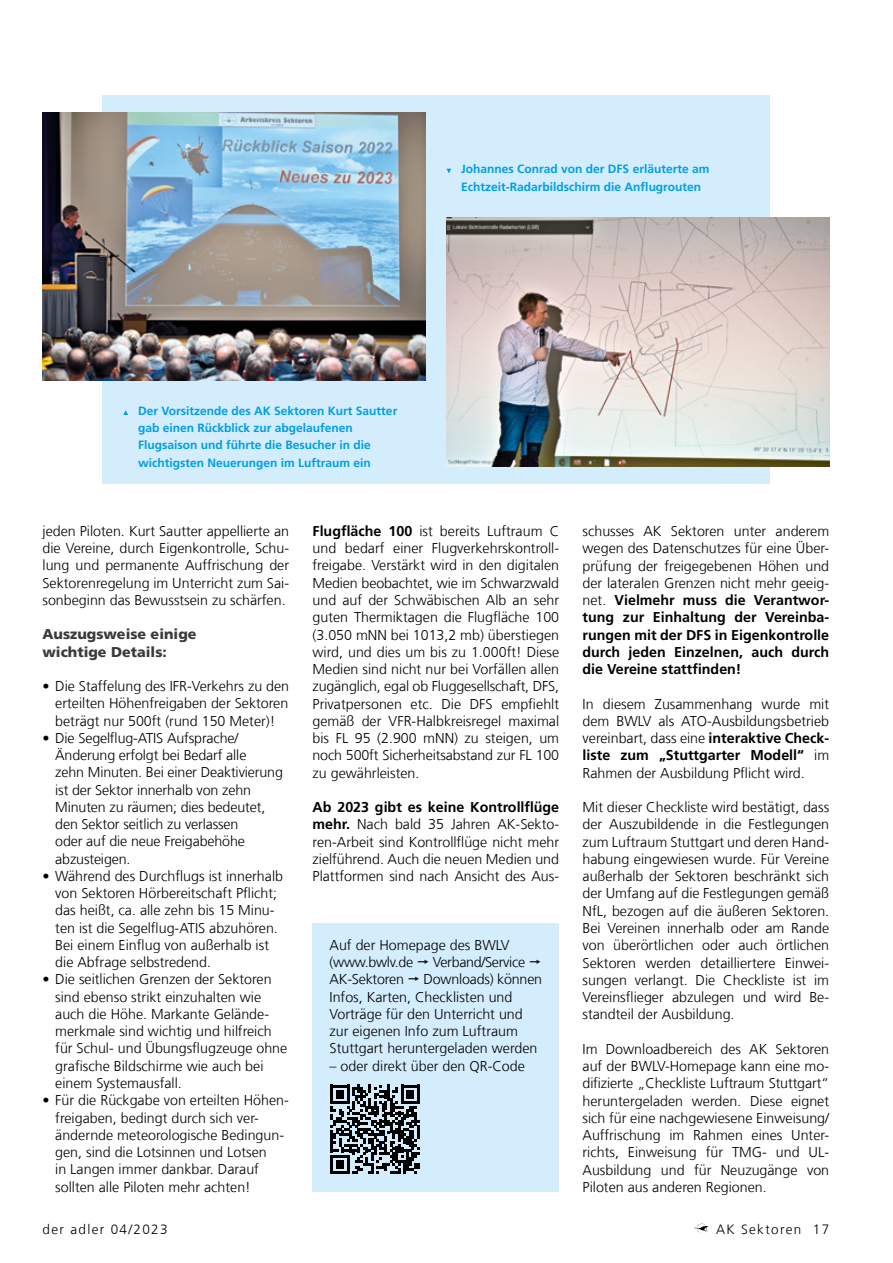
<style>
.page{position:relative;width:893px;height:1263px;background:#fff}
.page>*{position:absolute;margin:0;border:0;box-sizing:border-box;transform-origin:0 0}
.t1{font:300 14.25px/17.2px "Frutiger LT Com";color:#000;text-align:justify}
.t2{font:700 14.25px/17.2px "Frutiger LT Com";color:#000;text-align:justify}
.t3{font:900 14.25px/17.2px "Frutiger LT Com";color:#3b3b3a}
.t4{font:300 14.25px "Frutiger LT Com";letter-spacing:-.02em;color:#000}
.t5{font:300 13.5px "Frutiger LT Com";letter-spacing:.1em;color:#000}
.t6{font:700 12px/17.2px "Frutiger LT Com";color:#009ee3}
.s1{font-weight:700}
.s2{font-weight:300}
</style>
<div class="page">
<img style="left:694px;top:1223px;width:15px;height:10px">
<div style="left:102px;top:95px;width:668px;height:389px;background:#d4edfc"></div>
<img style="left:43px;top:113px;width:382px;height:267px">
<div style="left:313px;top:923px;width:246px;height:268px;background:#d4edfc"></div>
<svg style="left:331px;top:1085px;width:89px;height:89px"></svg>
<img style="left:446px;top:218px;width:383px;height:249px">
<svg style="left:123px;top:410px;width:5px;height:5px"></svg>
<svg style="left:446px;top:169px;width:5px;height:4px"></svg>
<p class="t6" style="left:461px;top:161px;width:250px">Johannes Conrad von der DFS erläuterte am<br>Echtzeit-Radarbildschirm die Anflugrouten</p>
<p class="t6" style="left:138px;top:402px;width:261px">Der Vorsitzende des AK Sektoren Kurt Sautter gab einen Rückblick zur abgelaufenen Flugsaison und führte die Besucher in die wichtigsten Neuerungen im Luftraum ein</p>
<p class="t1" style="left:43px;top:522px;width:248px">jeden Piloten. Kurt Sautter appellierte an die Vereine, durch Eigenkontrolle, Schu&shy;lung und permanente Auffrischung der Sektorenregelung im Unterricht zum Sai&shy;sonbeginn das Bewusstsein zu schärfen.</p>
<p class="t3" style="left:43px;top:626px;width:156px">Auszugsweise einige wichtige Details:</p>
<p class="t1" style="left:55px;top:677px;width:235px;text-indent:-13px">• Die Staffelung des IFR-Verkehrs zu den erteilten Höhenfreigaben der Sektoren beträgt nur 500ft (rund 150 Meter)!</p>
<p class="t1" style="left:55px;top:729px;width:229px;text-align:left;text-indent:-13px">• Die Segelflug-ATIS Aufsprache/<br>Änderung erfolgt bei Bedarf alle<br>zehn Minuten. Bei einer Deaktivierung ist der Sektor innerhalb von zehn<br>Minuten zu räumen; dies bedeutet, den Sektor seitlich zu verlassen<br>oder auf die neue Freigabehöhe abzusteigen.</p>
<p class="t1" style="left:55px;top:867px;width:229px;text-align:left;text-indent:-13px">• Während des Durchflugs ist innerhalb von Sektoren Hörbereitschaft Pflicht; das heißt, ca. alle zehn bis 15 Minu&shy;ten ist die Segelflug-ATIS abzuhören.<br>Bei einem Einflug von außerhalb ist die Abfrage selbstredend.</p>
<p class="t1" style="left:55px;top:971px;width:234px;text-align:left;text-indent:-13px">• Die seitlichen Grenzen der Sektoren sind ebenso strikt einzuhalten wie auch die Höhe. Markante Gelände&shy;merkmale sind wichtig und hilfreich für Schul- und Übungsflugzeuge ohne grafische Bildschirme wie auch bei einem Systemausfall.</p>
<p class="t1" style="left:55px;top:1092px;width:235px;text-align:left;text-indent:-13px">• Für die Rückgabe von erteilten Höhen&shy;freigaben, bedingt durch sich ver&shy;ändernde meteorologische Bedingun&shy;gen, sind die Lotsinnen und Lotsen<br>in Langen immer dankbar. Darauf sollten alle Piloten mehr achten!</p>
<p class="t1" style="left:313px;top:522px;width:248px"><span class="s1">Flugfläche 100</span> ist bereits Luftraum C und bedarf einer Flugverkehrskontroll&shy;freigabe. Verstärkt wird in den digitalen Medien beobachtet, wie im Schwarzwald und auf der Schwäbischen Alb an sehr guten Thermiktagen die Flugfläche 100 (3.050 mNN bei 1013,2 mb) überstiegen wird, und dies um bis zu 1.000ft! Diese Medien sind nicht nur bei Vorfällen allen zugänglich, egal ob Fluggesellschaft, DFS, Privatpersonen etc. Die DFS empfiehlt gemäß der VFR-Halbkreisregel maximal bis FL 95 (2.900 mNN) zu steigen, um noch 500ft Sicherheitsabstand zur FL 100 zu gewährleisten.</p>
<p class="t1" style="left:313px;top:799px;width:248px"><span class="s1">Ab 2023 gibt es keine Kontrollflüge mehr.</span> Nach bald 35 Jahren AK-Sekto&shy;ren-Arbeit sind Kontrollflüge nicht mehr zielführend. Auch die neuen Medien und Plattformen sind nach Ansicht des Aus-</p>
<p class="t1" style="left:330px;top:936px;width:182px">Auf der Homepage des BWLV (www.bwlv.de</p>
<p class="t4" style="left:433px;top:954px;width:94px">Verband/Service</p>
<p class="t1" style="left:330px;top:971px;width:214px;text-align:left;text-indent:94px">Downloads) können<br>Infos, Karten, Checklisten und<br>Vorträge für den Unterricht und zur eigenen Info zum Luftraum<br>Stuttgart heruntergeladen werden</p>
<p class="t1" style="left:330px;top:1057px;width:197px">– oder direkt über den QR-Code</p>
<p class="t1" style="left:330px;top:971px;width:76px">AK-Sektoren</p>
<p class="t2" style="left:583px;top:523px;width:248px"><span class="s2">schusses AK Sektoren unter anderem wegen des Datenschutzes für eine Über&shy;prüfung der freigegebenen Höhen und der lateralen Grenzen nicht mehr geeig&shy;net.</span> Vielmehr muss die Verantwor&shy;tung zur Einhaltung der Vereinba&shy;rungen mit der DFS in Eigenkontrolle durch jeden Einzelnen, auch durch die Vereine stattfinden!</p>
<p class="t1" style="left:583px;top:695px;width:248px">In diesem Zusammenhang wurde mit dem BWLV als ATO-Ausbildungsbetrieb vereinbart, dass eine <span class="s1">interaktive Check&shy;liste zum „Stuttgarter Modell“</span> im Rahmen der Ausbildung Pflicht wird.</p>
<p class="t1" style="left:583px;top:799px;width:248px">Mit dieser Checkliste wird bestätigt, dass der Auszubildende in die Festlegungen zum Luftraum Stuttgart und deren Hand&shy;habung eingewiesen wurde. Für Vereine außerhalb der Sektoren beschränkt sich der Umfang auf die Festlegungen gemäß NfL, bezogen auf die äußeren Sektoren.<br>Bei Vereinen innerhalb oder am Rande von überörtlichen oder auch örtlichen Sektoren werden detailliertere Einwei&shy;sungen verlangt. Die Checkliste ist im Vereinsflieger abzulegen und wird Be&shy;standteil der Ausbildung.</p>
<p class="t1" style="left:583px;top:1040px;width:248px">Im Downloadbereich des AK Sektoren auf der BWLV-Homepage kann eine mo&shy;difizierte „Checkliste Luftraum Stuttgart“ heruntergeladen werden. Diese eignet sich für eine nachgewiesene Einweisung/ Auffrischung im Rahmen eines Unter&shy;richts, Einweisung für TMG- und UL-Ausbildung und für Neuzugänge von Piloten aus anderen Regionen.</p>
<p class="t5" style="left:43px;top:1221px;width:127px">der adler 04/2023</p>
<p class="t5" style="left:716px;top:1221px;width:115px">AK Sektoren 17</p>
</div>
